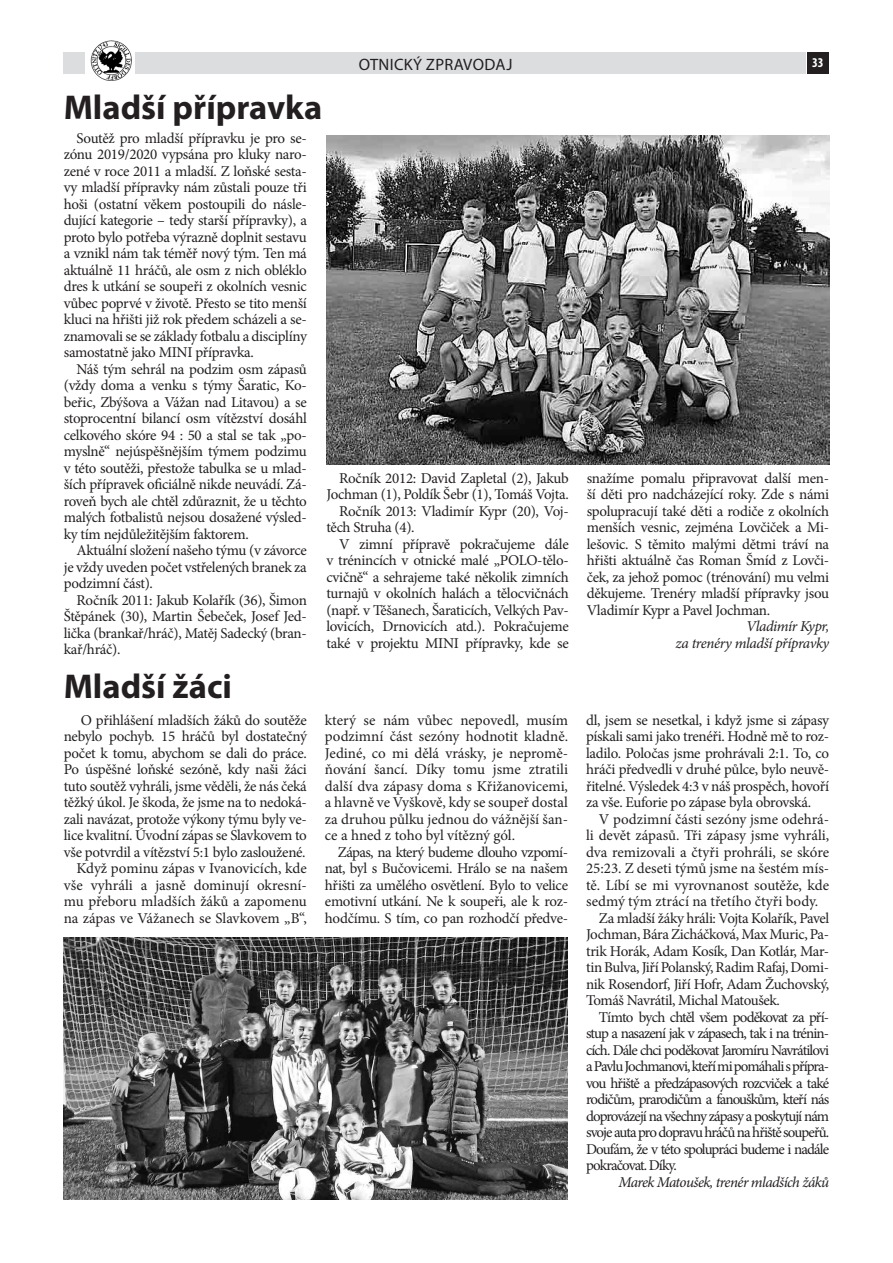
<style>
.page{position:relative;width:893px;height:1263px;background:#fff}
.page>*{position:absolute;margin:0;border:0;box-sizing:border-box;transform-origin:0 0}
.t1{font:700 34.5px "Myriad Pro";color:#231f20}
.t2{font:16.5px "Myriad Pro";letter-spacing:.02em;color:#231f20}
.t3{font:15px/16.5px "Minion Pro";letter-spacing:-.02em;color:#231f20;text-align:justify}
.t4{font:15px "Minion Pro";letter-spacing:-.06em;color:#231f20}
.t5{font:15px "Minion Pro";color:#231f20}
.t6{font:15px "Minion Pro";letter-spacing:-.065em;color:#231f20}
.t7{font:italic 15px/16.5px "Minion Pro";letter-spacing:-.035em;color:#231f20;text-align:right}
.t8{font:15px "Minion Pro";letter-spacing:.005em;color:#231f20}
.t9{font:700 condensed 13.5px "Myriad Pro";color:#fff}
</style>
<div class="page">
<div style="left:63px;top:52px;width:742px;height:22px;background:#dcdddf"></div>
<div style="left:808px;top:52px;width:21px;height:22px;background:#231f20"></div>
<div style="left:86px;top:39px;width:49px;height:41px;background:#fff"></div>
<img style="left:90px;top:40px;width:42px;height:40px">
<img style="left:326px;top:136px;width:503px;height:329px">
<img style="left:64px;top:938px;width:503px;height:261px">
<h1 class="t1" style="left:64px;top:84px;width:260px">Mladší přípravka</h1>
<p class="t2" style="left:359px;top:54px;width:155px">OTNICKÝ ZPRAVODAJ</p>
<p class="t9" style="left:812px;top:54px;width:13px">33</p>
<p class="t3" style="left:64px;top:130px;width:245px;text-indent:13px">Soutěž pro mladší přípravku je pro se&shy;zónu 2019/2020 vypsána pro kluky naro&shy;zené v roce 2011 a mladší. Z loňské sesta&shy;vy mladší přípravky nám zůstali pouze tři hoši (ostatní věkem postoupili do násle&shy;dující kategorie – tedy starší přípravky), a proto bylo potřeba výrazně doplnit sestavu a vznikl nám tak téměř nový tým. Ten má aktuálně 11 hráčů, ale osm z nich obléklo dres k utkání se soupeři z okolních vesnic vůbec poprvé v životě. Přesto se tito menší kluci na hřišti již rok předem scházeli a se&shy;znamovali se se základy fotbalu a disciplíny samostatně jako MINI přípravka.</p>
<p class="t3" style="left:64px;top:361px;width:245px;text-indent:13px">Náš tým sehrál na podzim osm zápasů (vždy doma a venku s týmy Šaratic, Ko&shy;beřic, Zbýšova a Vážan nad Litavou) a se stoprocentní bilancí osm vítězství dosáhl celkového skóre 94 : 50 a stal se tak „po&shy;myslně“ nejúspěšnějším týmem podzimu v této soutěži, přestože tabulka se u mlad&shy;ších přípravek oficiálně nikde neuvádí. Zá&shy;roveň bych ale chtěl zdůraznit, že u těchto malých fotbalistů nejsou dosažené výsled&shy;ky tím nejdůležitějším faktorem.</p>
<p class="t3" style="left:64px;top:542px;width:245px;text-indent:13px">Aktuální složení našeho týmu (v závorce je vždy uveden počet vstřelených branek za podzimní část).</p>
<p class="t3" style="left:64px;top:592px;width:245px;text-indent:13px">Ročník 2011: Jakub Kolařík (36), Šimon Štěpánek (30), Martin Šebeček, Josef Jed&shy;lička (brankař/hráč), Matěj Sadecký (bran&shy;kař/hráč).</p>
<h1 class="t1" style="left:64px;top:664px;width:170px">Mladší žáci</h1>
<p class="t3" style="left:339px;top:470px;width:231px">Ročník 2012: David Zapletal (2), Jakub</p>
<p class="t3" style="left:326px;top:486px;width:244px">Jochman (1), Poldík Šebr (1), Tomáš Vojta.</p>
<p class="t3" style="left:339px;top:503px;width:231px">Ročník 2013: Vladimír Kypr (20), Voj-</p>
<p class="t3" style="left:326px;top:519px;width:90px">těch Struha (4).</p>
<p class="t3" style="left:339px;top:536px;width:231px">V zimní přípravě pokračujeme dále</p>
<p class="t3" style="left:326px;top:552px;width:244px">v trénincích v otnické malé „POLO-tělo-</p>
<p class="t3" style="left:326px;top:569px;width:244px">cvičně“ a sehrajeme také několik zimních</p>
<p class="t3" style="left:326px;top:585px;width:244px">turnajů v okolních halách a tělocvičnách</p>
<p class="t3" style="left:326px;top:602px;width:244px">(např. v Těšanech, Šaraticích, Velkých Pav-</p>
<p class="t3" style="left:326px;top:618px;width:244px">lovicích, Drnovicích atd.). Pokračujeme</p>
<p class="t3" style="left:326px;top:635px;width:244px">také v projektu MINI přípravky, kde se</p>
<p class="t3" style="left:64px;top:712px;width:245px;text-align:right">O přihlášení mladších žáků do soutěže nebylo pochyb. 15 hráčů byl dostatečný počet k tomu, abychom se dali do práce.<br>Po úspěšné loňské sezóně, kdy naši žáci tuto soutěž vyhráli, jsme věděli, že nás čeká těžký úkol. Je škoda, že jsme na to nedoká&shy;zali navázat, protože výkony týmu byly ve&shy;lice kvalitní. Úvodní zápas se Slavkovem to vše potvrdil a vítězství 5:1 bylo zasloužené.<br>Když pominu zápas v Ivanovicích, kde vše vyhráli a jasně dominují okresní&shy;mu přeboru mladších žáků a zapomenu na zápas ve Vážanech se Slavkovem „B“,</p>
<p class="t3" style="left:325px;top:712px;width:245px">který se nám vůbec nepovedl, musím podzimní část sezóny hodnotit kladně.<br>Jediné, co mi dělá vrásky, je nepromě&shy;ňování šancí. Díky tomu jsme ztratili další dva zápasy doma s Křižanovicemi, a hlavně ve Vyškově, kdy se soupeř dostal za druhou půlku jednou do vážnější šan&shy;ce a hned z toho byl vítězný gól.</p>
<p class="t3" style="left:325px;top:844px;width:245px;text-indent:13px">Zápas, na který budeme dlouho vzpomí&shy;nat, byl s Bučovicemi. Hrálo se na našem hřišti za umělého osvětlení. Bylo to velice emotivní utkání. Ne k soupeři, ale k roz&shy;hodčímu. S tím, co pan rozhodčí předve-</p>
<p class="t3" style="left:587px;top:470px;width:244px">snažíme pomalu připravovat další men&shy;ší děti pro nadcházející roky. Zde s námi spolupracují také děti a rodiče z okolních menších vesnic, zejména Lovčiček a Mi&shy;lešovic. S těmito malými dětmi tráví na hřišti aktuálně čas Roman Šmíd z Lovči&shy;ček, za jehož pomoc (trénování) mu velmi děkujeme. Trenéry mladší přípravky jsou Vladimír Kypr a Pavel Jochman.</p>
<p class="t7" style="left:676px;top:618px;width:155px">Vladimír Kypr,<br>za trenéry mladší přípravky</p>
<p class="t3" style="left:586px;top:712px;width:245px">dl, jsem se nesetkal, i když jsme si zápasy pískali sami jako trenéři. Hodně mě to roz&shy;ladilo. Poločas jsme prohrávali 2:1. To, co hráči předvedli v druhé půlce, bylo neuvě&shy;řitelné. Výsledek 4:3 v náš prospěch, hovoří za vše. Euforie po zápase byla obrovská.</p>
<p class="t5" style="left:599px;top:809px;width:232px">V podzimní části sezóny jsme odehrá-</p>
<p class="t5" style="left:586px;top:825px;width:245px">li devět zápasů. Tři zápasy jsme vyhráli,</p>
<p class="t5" style="left:586px;top:842px;width:245px">dva remizovali a čtyři prohráli, se skóre</p>
<p class="t5" style="left:586px;top:858px;width:245px">25:23. Z deseti týmů jsme na šestém mís-</p>
<p class="t3" style="left:586px;top:877px;width:245px">tě. Líbí se mi vyrovnanost soutěže, kde</p>
<p class="t8" style="left:586px;top:891px;width:234px">sedmý tým ztrácí na třetího čtyři body.</p>
<p class="t3" style="left:599px;top:910px;width:232px">Za mladší žáky hráli: Vojta Kolařík, Pavel</p>
<p class="t3" style="left:586px;top:926px;width:245px">Jochman, Bára Zicháčková, Max Muric, Pa-</p>
<p class="t3" style="left:586px;top:943px;width:245px">trik Horák, Adam Kosík, Dan Kotlár, Mar-</p>
<p class="t3" style="left:586px;top:959px;width:245px">tin Bulva, Jiří Polanský, Radim Rafaj, Domi-</p>
<p class="t3" style="left:586px;top:976px;width:245px">nik Rosendorf, Jiří Hofr, Adam Žuchovský,</p>
<p class="t3" style="left:586px;top:992px;width:195px">Tomáš Navrátil, Michal Matoušek.</p>
<p class="t4" style="left:599px;top:1007px;width:232px">Tímto bych chtěl všem poděkovat za pří-</p>
<p class="t4" style="left:586px;top:1023px;width:245px">stup a nasazení jak v zápasech, tak i na trénin-</p>
<p class="t4" style="left:586px;top:1040px;width:245px">cích. Dále chci poděkovat Jaromíru Navrátilovi</p>
<p class="t6" style="left:586px;top:1056px;width:245px">a Pavlu Jochmanovi, kteří mi pomáhali s přípra-</p>
<p class="t6" style="left:586px;top:1073px;width:245px">vou hřiště a předzápasových rozcviček a také</p>
<p class="t4" style="left:586px;top:1089px;width:245px">rodičům, prarodičům a fanouškům, kteří nás</p>
<p class="t4" style="left:586px;top:1106px;width:245px">doprovázejí na všechny zápasy a poskytují nám</p>
<p class="t4" style="left:586px;top:1122px;width:245px">svoje auta pro dopravu hráčů na hřiště soupeřů.</p>
<p class="t4" style="left:586px;top:1139px;width:245px">Doufám, že v této spolupráci budeme i nadále</p>
<p class="t4" style="left:586px;top:1155px;width:92px">pokračovat. Díky.</p>
<p class="t7" style="left:619px;top:1174px;width:212px">Marek Matoušek, trenér mladších žáků</p>
</div>
